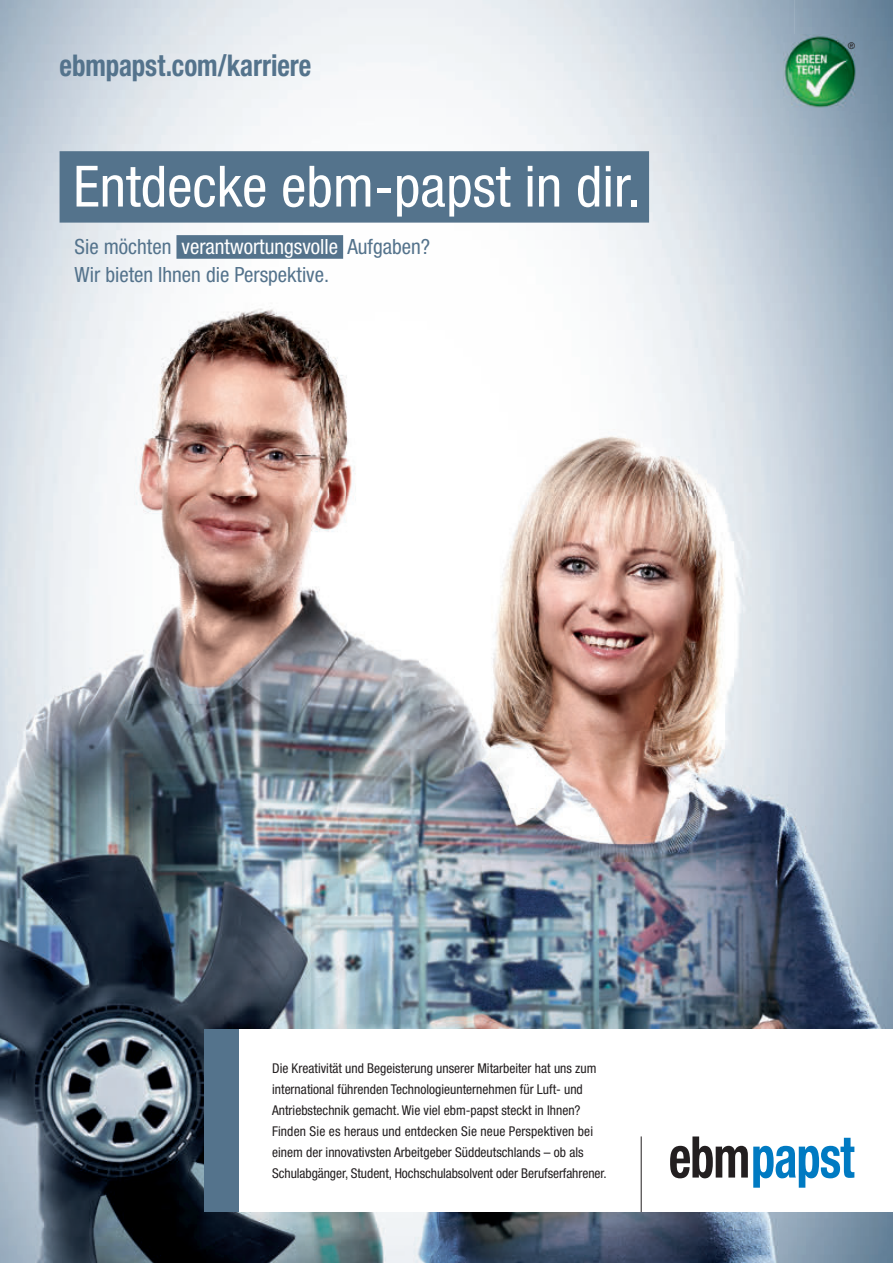
<style>
.page{position:relative;width:893px;height:1263px;background:#fff}
.page>*{position:absolute;margin:0;border:0;box-sizing:border-box;transform-origin:0 0}
.t1{font:condensed 57px "Helvetica Neue LT";color:#fff}
.t2{font:700 condensed 30px "Helvetica Neue LT";letter-spacing:-.005em;color:#54738c;scale:.9 1}
.t3{font:condensed 21px/28.5px "Helvetica Neue LT";color:#54738c}
.t4{font:condensed 13.5px/21px "Helvetica Neue LT";color:#231f20}
.t5{font:condensed 9.3px "Helvetica Neue LT";color:#231f20}
.s1{color:#fff}
</style>
<div class="page">
<img style="left:794px;top:0;width:99px;height:41px">
<img style="left:851px;top:41px;width:42px;height:145px">
<img style="left:0;top:186px;width:893px;height:1077px">
<div style="left:238px;top:1029px;width:655px;height:183px;background:#fff"></div>
<div style="left:204px;top:1029px;width:34px;height:183px;background:#54738c"></div>
<svg style="left:670px;top:1136px;width:184px;height:52px"></svg>
<hr style="left:641px;top:1136px;width:1px;height:76px;background:#231f20">
<div style="left:60px;top:151px;width:589px;height:72px;background:#54738c"></div>
<div style="left:176px;top:235px;width:167px;height:24px;background:#54738c"></div>
<img style="left:783px;top:34px;width:77px;height:77px">
<svg style="left:0;top:0;width:13px;height:95px"></svg>
<svg style="left:0;top:1175px;width:13px;height:88px"></svg>
<p class="t2" style="left:60px;top:48px;width:281px">ebmpapst.com/karriere</p>
<p class="t1" style="left:73px;top:153px;width:569px">Entdecke ebm-papst in dir.</p>
<p class="t3" style="left:75px;top:232px;width:357px">Sie möchten <span class="s1">verantwortungsvolle</span> Aufgaben?<br>Wir bieten Ihnen die Perspektive.</p>
<p class="t5" style="left:848px;top:40px;width:9px">®</p>
<p class="t4" style="left:272px;top:1057px;width:336px">Die Kreativität und Begeisterung unserer Mitarbeiter hat uns zum international führenden Technologieunternehmen für Luft- und Antriebstechnik gemacht. Wie viel ebm-papst steckt in Ihnen?<br>Finden Sie es heraus und entdecken Sie neue Perspektiven bei einem der innovativsten Arbeitgeber Süddeutschlands – ob als Schulabgänger, Student, Hochschulabsolvent oder Berufserfahrener.</p>
</div>
